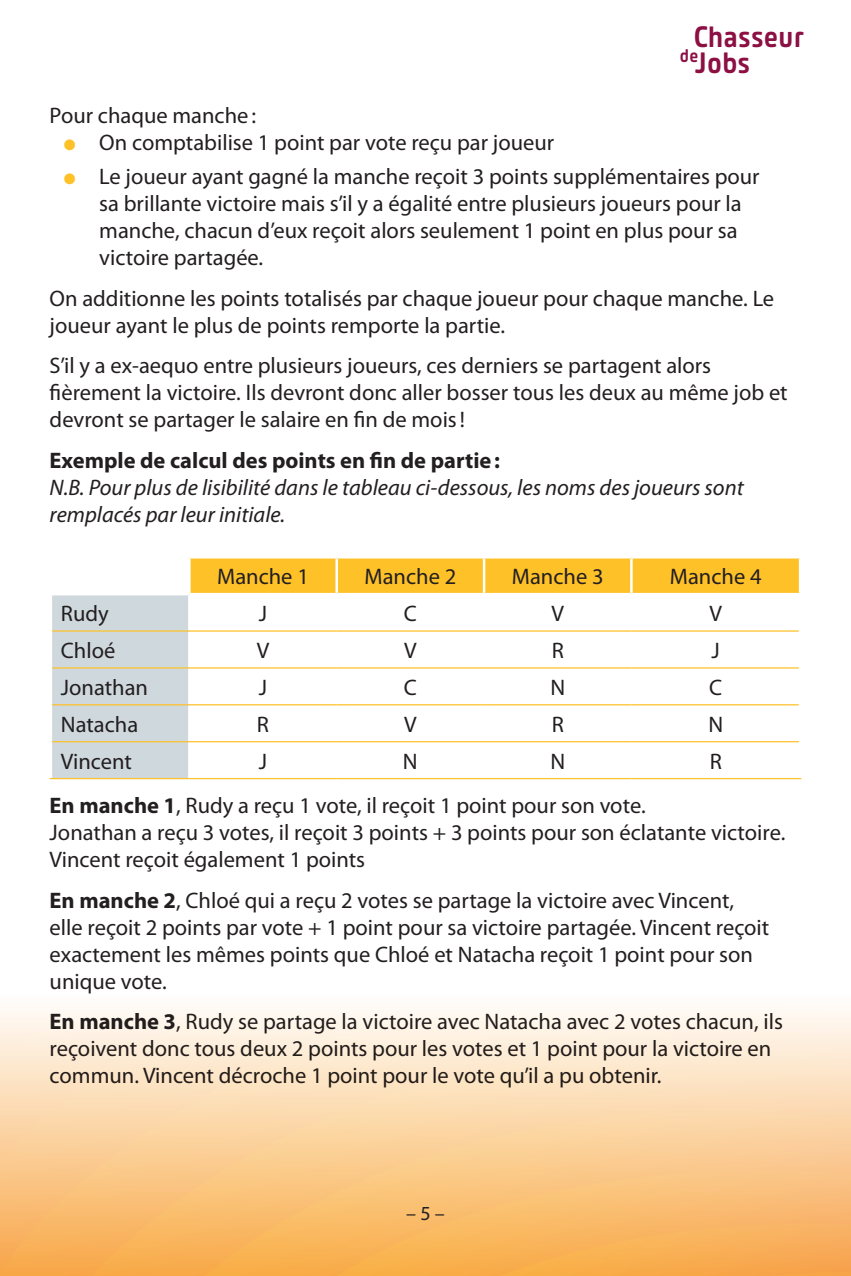
<style>
.page{position:relative;width:851px;height:1276px;background:#fff}
.page>*{position:absolute;margin:0;border:0;box-sizing:border-box;transform-origin:0 0}
.t1{font:700 29.25px/25.5px "Plau";color:#8c1043}
.t2{font:22.5px/27px "Myriad Pro";color:#231f20}
.t3{font:italic 22.5px/27px "Myriad Pro";color:#231f20}
.t4{font:700 22.5px "Myriad Pro";color:#231f20}
.t5{font:20px "Myriad Pro";color:#231f20}
.s1{color:#fec128}
.s2{font-weight:700}
</style>
<div class="page">
<svg style="left:0;top:1008px;width:850px;height:268px;background:#fce6cb"></svg>
<svg style="left:73px;top:1049px;width:777px;height:227px;background:#fbdbb1"></svg>
<svg style="left:179px;top:1111px;width:671px;height:165px;background:#facc90"></svg>
<svg style="left:303px;top:1170px;width:547px;height:106px;background:#f9be71"></svg>
<svg style="left:450px;top:1223px;width:400px;height:53px;background:#f8b056"></svg>
<svg style="left:52px;top:558px;width:746px;height:220px"></svg>
<hr style="left:188px;top:558px;width:2px;height:35px;background:#fff">
<hr style="left:335px;top:558px;width:3px;height:35px;background:#fff">
<hr style="left:482px;top:558px;width:3px;height:35px;background:#fff">
<hr style="left:630px;top:558px;width:2px;height:35px;background:#fff">
<hr style="left:50px;top:593px;width:139px;height:2px;background:#fff">
<hr style="left:189px;top:593px;width:147px;height:2px;background:#fff">
<hr style="left:188px;top:595px;width:2px;height:35px;background:#fff">
<hr style="left:336px;top:593px;width:148px;height:2px;background:#fff">
<hr style="left:335px;top:595px;width:3px;height:35px;background:#fff">
<hr style="left:484px;top:593px;width:147px;height:2px;background:#fff">
<hr style="left:482px;top:595px;width:3px;height:35px;background:#fff">
<hr style="left:631px;top:593px;width:170px;height:2px;background:#fff">
<hr style="left:630px;top:595px;width:2px;height:35px;background:#fff">
<hr style="left:188px;top:631px;width:2px;height:36px;background:#fff">
<hr style="left:335px;top:631px;width:3px;height:36px;background:#fff">
<hr style="left:482px;top:631px;width:3px;height:36px;background:#fff">
<hr style="left:630px;top:631px;width:2px;height:36px;background:#fff">
<hr style="left:188px;top:668px;width:2px;height:36px;background:#fff">
<hr style="left:335px;top:668px;width:3px;height:36px;background:#fff">
<hr style="left:482px;top:668px;width:3px;height:36px;background:#fff">
<hr style="left:630px;top:668px;width:2px;height:36px;background:#fff">
<hr style="left:188px;top:705px;width:2px;height:36px;background:#fff">
<hr style="left:335px;top:705px;width:3px;height:36px;background:#fff">
<hr style="left:482px;top:705px;width:3px;height:36px;background:#fff">
<hr style="left:630px;top:705px;width:2px;height:36px;background:#fff">
<hr style="left:188px;top:742px;width:2px;height:36px;background:#fff">
<hr style="left:335px;top:742px;width:3px;height:36px;background:#fff">
<hr style="left:482px;top:742px;width:3px;height:36px;background:#fff">
<hr style="left:630px;top:742px;width:2px;height:36px;background:#fff">
<hr style="left:52px;top:630px;width:137px;height:1px;background:#fec128">
<hr style="left:189px;top:630px;width:147px;height:1px;background:#fec128">
<hr style="left:336px;top:630px;width:148px;height:1px;background:#fec128">
<hr style="left:484px;top:630px;width:147px;height:1px;background:#fec128">
<hr style="left:631px;top:630px;width:167px;height:1px;background:#fec128">
<hr style="left:52px;top:667px;width:137px;height:1px;background:#fec128">
<hr style="left:189px;top:667px;width:147px;height:1px;background:#fec128">
<hr style="left:336px;top:667px;width:148px;height:1px;background:#fec128">
<hr style="left:484px;top:667px;width:147px;height:1px;background:#fec128">
<hr style="left:631px;top:667px;width:167px;height:1px;background:#fec128">
<hr style="left:52px;top:704px;width:137px;height:1px;background:#fec128">
<hr style="left:189px;top:704px;width:147px;height:1px;background:#fec128">
<hr style="left:336px;top:704px;width:148px;height:1px;background:#fec128">
<hr style="left:484px;top:704px;width:147px;height:1px;background:#fec128">
<hr style="left:631px;top:704px;width:167px;height:1px;background:#fec128">
<hr style="left:52px;top:741px;width:137px;height:1px;background:#fec128">
<hr style="left:189px;top:741px;width:147px;height:1px;background:#fec128">
<hr style="left:336px;top:741px;width:148px;height:1px;background:#fec128">
<hr style="left:484px;top:741px;width:147px;height:1px;background:#fec128">
<hr style="left:631px;top:741px;width:167px;height:1px;background:#fec128">
<hr style="left:50px;top:778px;width:139px;height:1px;background:#fec128">
<hr style="left:189px;top:778px;width:147px;height:1px;background:#fec128">
<hr style="left:336px;top:778px;width:148px;height:1px;background:#fec128">
<hr style="left:484px;top:778px;width:147px;height:1px;background:#fec128">
<hr style="left:631px;top:778px;width:170px;height:1px;background:#fec128">
<p class="t1" style="left:679px;top:24px;width:126px;text-indent:13px">Chasseur <sup>de</sup>Jobs</p>
<p class="t2" style="left:50px;top:103px;width:208px">Pour chaque manche:</p>
<p class="t2" style="left:64px;top:130px;width:492px"><span class="s1">●</span> On comptabilise 1 point par vote reçu par joueur</p>
<p class="t2" style="left:99px;top:164px;width:661px;text-indent:-35px"><span class="s1">●</span> Le joueur ayant gagné la manche reçoit 3 points supplémentaires pour sa brillante victoire mais s’il y a égalité entre plusieurs joueurs pour la manche, chacun d’eux reçoit alors seulement 1 point en plus pour sa victoire partagée.</p>
<p class="t2" style="left:50px;top:285px;width:726px">On additionne les points totalisés par chaque joueur pour chaque manche. Le joueur ayant le plus de points remporte la partie.</p>
<p class="t2" style="left:50px;top:353px;width:739px">S’il y a ex-aequo entre plusieurs joueurs, ces derniers se partagent alors fièrement la victoire. Ils devront donc aller bosser tous les deux au même job et devront se partager le salaire en fin de mois!</p>
<p class="t4" style="left:50px;top:448px;width:452px">Exemple de calcul des points en fin de partie:</p>
<p class="t3" style="left:50px;top:474px;width:695px">N.B. Pour plus de lisibilité dans le tableau ci-dessous, les noms des joueurs sont remplacés par leur initiale.</p>
<p class="t2" style="left:217px;top:563px;width:93px">Manche 1</p>
<p class="t2" style="left:364px;top:563px;width:93px">Manche 2</p>
<p class="t2" style="left:512px;top:563px;width:93px">Manche 3</p>
<p class="t2" style="left:669px;top:563px;width:93px">Manche 4</p>
<p class="t2" style="left:61px;top:600px;width:49px">Rudy</p>
<p class="t2" style="left:259px;top:600px;width:10px">J</p>
<p class="t2" style="left:404px;top:600px;width:15px">C</p>
<p class="t2" style="left:551px;top:600px;width:14px">V</p>
<p class="t2" style="left:709px;top:600px;width:14px">V</p>
<p class="t2" style="left:61px;top:637px;width:56px">Chloé</p>
<p class="t2" style="left:257px;top:637px;width:14px">V</p>
<p class="t2" style="left:404px;top:637px;width:14px">V</p>
<p class="t2" style="left:551px;top:637px;width:14px">R</p>
<p class="t2" style="left:711px;top:637px;width:10px">J</p>
<p class="t2" style="left:61px;top:674px;width:89px">Jonathan</p>
<p class="t2" style="left:259px;top:674px;width:10px">J</p>
<p class="t2" style="left:404px;top:674px;width:15px">C</p>
<p class="t2" style="left:550px;top:674px;width:16px">N</p>
<p class="t2" style="left:709px;top:674px;width:15px">C</p>
<p class="t2" style="left:61px;top:711px;width:79px">Natacha</p>
<p class="t2" style="left:257px;top:711px;width:14px">R</p>
<p class="t2" style="left:404px;top:711px;width:14px">V</p>
<p class="t2" style="left:551px;top:711px;width:14px">R</p>
<p class="t2" style="left:708px;top:711px;width:16px">N</p>
<p class="t2" style="left:61px;top:748px;width:73px">Vincent</p>
<p class="t2" style="left:259px;top:748px;width:10px">J</p>
<p class="t2" style="left:403px;top:748px;width:16px">N</p>
<p class="t2" style="left:550px;top:748px;width:16px">N</p>
<p class="t2" style="left:709px;top:748px;width:14px">R</p>
<p class="t2" style="left:50px;top:792px;width:737px"><span class="s2">En manche 1</span>, Rudy a reçu 1 vote, il reçoit 1 point pour son vote.<br>Jonathan a reçu 3 votes, il reçoit 3 points + 3 points pour son éclatante victoire.<br>Vincent reçoit également 1 points</p>
<p class="t2" style="left:50px;top:887px;width:721px"><span class="s2">En manche 2</span>, Chloé qui a reçu 2 votes se partage la victoire avec Vincent, elle reçoit 2 points par vote + 1 point pour sa victoire partagée. Vincent reçoit exactement les mêmes points que Chloé et Natacha reçoit 1 point pour son unique vote.</p>
<p class="t2" style="left:50px;top:1008px;width:734px"><span class="s2">En manche 3</span>, Rudy se partage la victoire avec Natacha avec 2 votes chacun, ils reçoivent donc tous deux 2 points pour les votes et 1 point pour la victoire en commun. Vincent décroche 1 point pour le vote qu’il a pu obtenir.</p>
<p class="t5" style="left:406px;top:1202px;width:40px">– 5 –</p>
</div>
